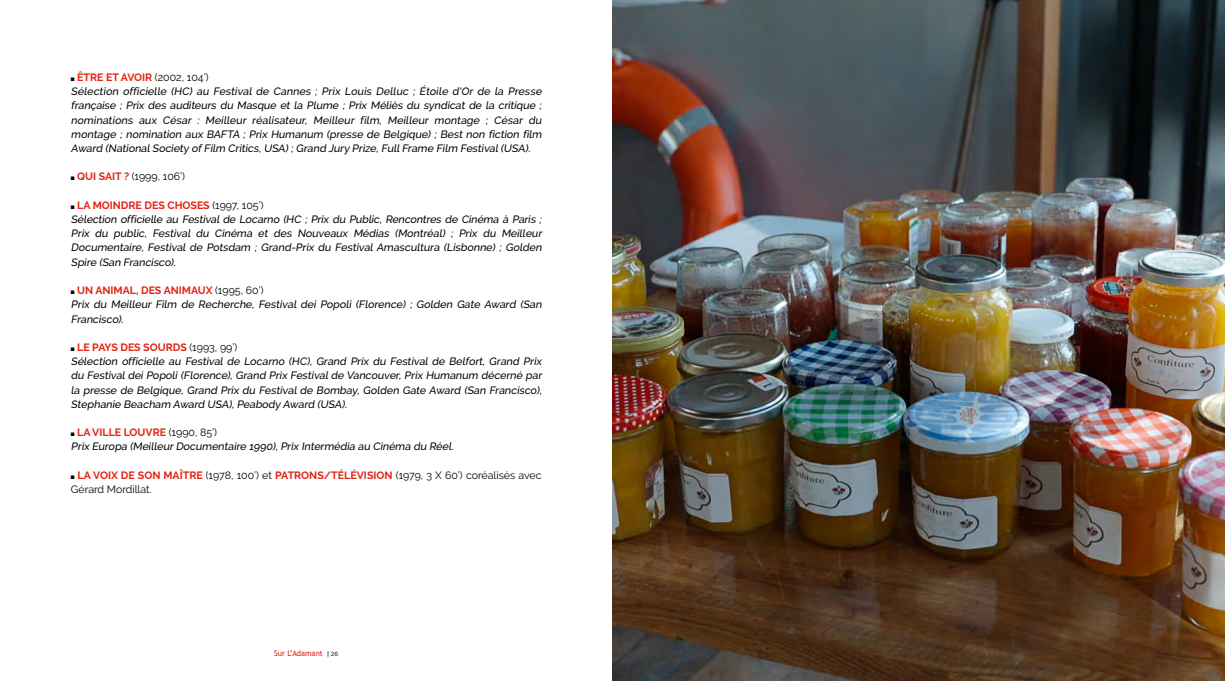
<style>
.page{position:relative;width:1225px;height:681px;background:#fff}
.page>*{position:absolute;margin:0;border:0;box-sizing:border-box;transform-origin:0 0}
.t1{font:italic 500 10.6px/14.2px "Raleway";color:#000}
.t2{font:10.6px/14.2px "Raleway";color:#000}
.t3{font:8px "Trebuchet MS";color:#e42313;scale:.96 1}
.s1{font-weight:700;font-style:normal;color:#e42313}
.s2{font-weight:400;font-style:normal}
.s3{font-weight:700;color:#e42313}
.s4{font-family:"Gotham";font-weight:500;font-size:6px;color:#000}
.s5{font-family:"Gotham";font-size:6px;color:#000}
</style>
<div class="page">
<img style="left:612px;top:0;width:613px;height:680px">
<p class="t1" style="left:71px;top:70px;width:474px">■ <span class="s1">ÊTRE ET AVOIR</span> <span class="s2">(2002, 104’)<br></span>Sélection officielle (HC) au Festival de Cannes ; Prix Louis Delluc ; Étoile d'Or de la Presse française ; Prix des auditeurs du Masque et la Plume ; Prix Méliès du syndicat de la critique ; nominations aux César : Meilleur réalisateur, Meilleur film, Meilleur montage ; César du montage ; nomination aux BAFTA ; Prix Humanum (presse de Belgique) ; Best non fiction film Award (NationalSociety of Film Critics, USA) ; Grand Jury Prize, FullFrame Film Festival(USA).</p>
<p class="t2" style="left:71px;top:169px;width:116px">■ <span class="s3">QUI SAIT ?</span> (1999, 106’)</p>
<p class="t1" style="left:71px;top:198px;width:474px">■ <span class="s1">LA MOINDRE DES CHOSES</span> <span class="s2">(1997, 105’)<br></span>Sélection officielle au Festival de Locarno (HC ; Prix du Public, Rencontres de Cinéma à Paris ; Prix du public, Festival du Cinéma et des Nouveaux Médias (Montréal) ; Prix du Meilleur Documentaire, Festival de Potsdam ; Grand-Prix du Festival Amascultura (Lisbonne) ; Golden Spire (San Francisco).</p>
<p class="t1" style="left:71px;top:283px;width:474px">■ <span class="s1">UN ANIMAL, DES ANIMAUX</span> <span class="s2">(1995, 60’)<br></span>Prix du Meilleur Film de Recherche, Festival dei Popoli (Florence) ; Golden Gate Award (San<br>Francisco).</p>
<p class="t1" style="left:71px;top:340px;width:474px">■ <span class="s1">LE PAYS DES SOURDS</span> <span class="s2">(1993, 99’)<br></span>Sélection officielle au Festival de Locarno (HC), Grand Prix du Festival de Belfort, Grand Prix du Festival dei Popoli (Florence), Grand Prix Festival de Vancouver, Prix Humanum décerné par la presse de Belgique, Grand Prix du Festival de Bombay, Golden Gate Award (San Francisco), Stephanie Beacham Award USA), Peabody Award (USA).</p>
<p class="t1" style="left:71px;top:425px;width:386px">■ <span class="s1">LA VILLE LOUVRE</span> <span class="s2">(1990, 85’)<br></span>Prix Europa (MeilleurDocumentaire 1990), Prix Intermédia au Cinéma du Réel.</p>
<p class="t2" style="left:71px;top:468px;width:472px">■ <span class="s3">LA VOIX DE SON MAÎTRE</span> (1978, 100’) et <span class="s3">PATRONS/TÉLÉVISION</span> (1979, 3 X 60’) coréalisés avec<br>Gérard Mordillat.</p>
<p class="t3" style="left:274px;top:648px;width:68px">Sur L’Adamant <span class="s4">|</span> <span class="s5">26</span></p>
</div>
